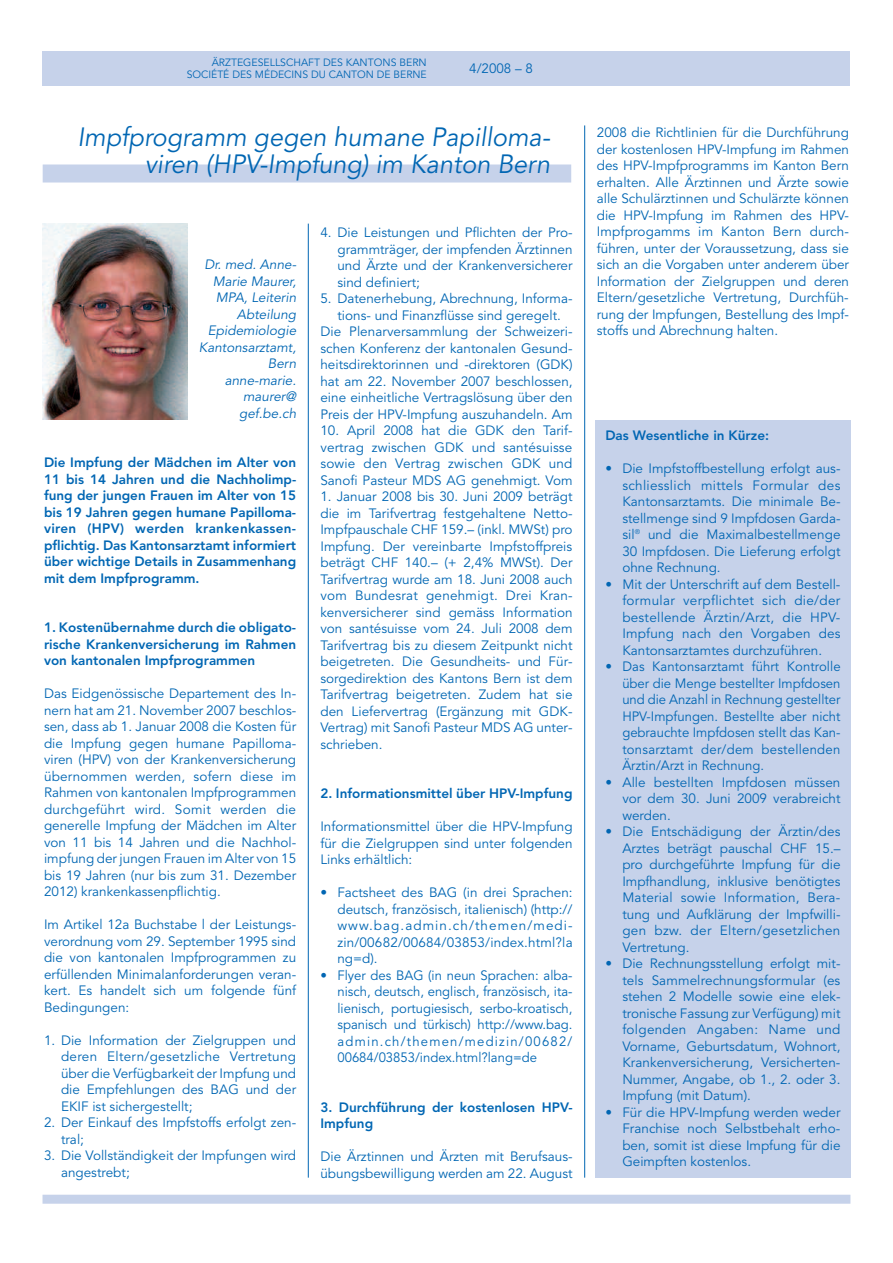
<style>
.page{position:relative;width:893px;height:1263px;background:#fff}
.page>*{position:absolute;margin:0;border:0;box-sizing:border-box;transform-origin:0 0}
.t1{font:italic 26.25px/27px "Avenir";color:#0166b3;text-align:right;scale:.96 1}
.t2{font:13.5px/16.5px "Avenir";color:#0166b3;text-align:justify}
.t3{font:800 13.5px/16.5px "Avenir";color:#0166b3;text-align:justify}
.t4{font:italic 13.5px/16.5px "Avenir";color:#0166b3;text-align:right}
.t5{font:10.5px/12px "Avenir";color:#0166b3;text-align:right}
</style>
<div class="page">
<div style="left:595px;top:420px;width:255px;height:758px;background:#c6d2ea"></div>
<div style="left:43px;top:1195px;width:807px;height:9px;background:#c6d2ea"></div>
<div style="left:43px;top:51px;width:807px;height:34px;background:#c6d2ea"></div>
<hr style="left:308px;top:224px;width:1px;height:953px;background:#0166b3">
<hr style="left:584px;top:125px;width:1px;height:1053px;background:#0166b3">
<div style="left:43px;top:164px;width:528px;height:18px;background:#c6d2ea"></div>
<img style="left:43px;top:224px;width:144px;height:195px">
<p class="t5" style="left:187px;top:57px;width:242px">ÄRZTEGESELLSCHAFT DES KANTONS BERN<br>SOCIÉTÉ DES MÉDECINS DU CANTON DE BERNE</p>
<p class="t2" style="left:469px;top:61px;width:65px">4/2008 – 8</p>
<h1 class="t1" style="left:78px;top:126px;width:494px">Impfprogramm gegen humane Papilloma&shy;viren (HPV-Impfung) im Kanton Bern</h1>
<p class="t4" style="left:199px;top:257px;width:99px">Dr. med. Anne-<br>Marie Maurer,<br>MPA, Leiterin<br>Abteilung<br>Epidemiologie<br>Kantonsarztamt,<br>Bern anne-marie. maurer@ gef.be.ch</p>
<p class="t3" style="left:44px;top:455px;width:254px">Die Impfung der Mädchen im Alter von 11 bis 14 Jahren und die Nachholimp&shy;fung der jungen Frauen im Alter von 15 bis 19 Jahren gegen humane Papilloma&shy;viren (HPV) werden krankenkassen&shy;pflichtig. Das Kantonsarztamt informiert über wichtige Details in Zusammenhang mit dem Impfprogramm.</p>
<p class="t3" style="left:44px;top:620px;width:254px">1. Kostenübernahme durch die obligato&shy;rische Krankenversicherung im Rahmen von kantonalen Impfprogrammen</p>
<p class="t2" style="left:44px;top:686px;width:254px">Das Eidgenössische Departement des In&shy;nern hat am 21. November 2007 beschlos&shy;sen, dass ab 1. Januar 2008 die Kosten für die Impfung gegen humane Papilloma&shy;viren (HPV) von der Krankenversicherung übernommen werden, sofern diese im Rahmen von kantonalen Impfprogrammen durchgeführt wird. Somit werden die generelle Impfung der Mädchen im Alter von 11 bis 14 Jahren und die Nachhol&shy;impfung der jungen Frauen im Alter von 15 bis 19 Jahren (nur bis zum 31. Dezember 2012) krankenkassenpflichtig.</p>
<p class="t2" style="left:44px;top:917px;width:254px">Im Artikel 12a Buchstabe l der Leistungs&shy;verordnung vom 29. September 1995 sind die von kantonalen Impfprogrammen zu erfüllenden Minimalanforderungen veran&shy;kert. Es handelt sich um folgende fünf Bedingungen:</p>
<p class="t2" style="left:61px;top:1033px;width:237px;text-indent:-17px">1. Die Information der Zielgruppen und deren Eltern/gesetzliche Vertretung über die Verfügbarkeit der Impfung und die Empfehlungen des BAG und der EKIF ist sichergestellt;</p>
<p class="t2" style="left:61px;top:1115px;width:237px;text-indent:-17px">2. Der Einkauf des Impfstoffs erfolgt zen&shy;tral;</p>
<p class="t2" style="left:61px;top:1148px;width:237px;text-indent:-17px">3. Die Vollständigkeit der Impfungen wird angestrebt;</p>
<p class="t2" style="left:337px;top:225px;width:237px;text-indent:-17px">4. Die Leistungen und Pflichten der Pro&shy;grammträger, der impfenden Ärztinnen und Ärzte und der Krankenversicherer sind definiert;</p>
<p class="t2" style="left:320px;top:291px;width:254px;text-align:center">5. Datenerhebung, Abrechnung, Informa&shy;tions- und Finanzflüsse sind geregelt.<br>Die Plenarversammlung der Schweizeri&shy;schen Konferenz der kantonalen Gesund&shy;heitsdirektorinnen und -direktoren (GDK) hat am 22. November 2007 beschlossen, eine einheitliche Vertragslösung über den Preis der HPV-Impfung auszuhandeln. Am</p>
<p class="t2" style="left:320px;top:423px;width:254px">10. April 2008 hat die GDK den Tarif&shy;vertrag zwischen GDK und santésuisse sowie den Vertrag zwischen GDK und Sanofi Pasteur MDS AG genehmigt. Vom</p>
<p class="t2" style="left:320px;top:489px;width:254px">1. Januar 2008 bis 30. Juni 2009 beträgt die im Tarifvertrag festgehaltene Netto-Impfpauschale CHF 159.– (inkl. MWSt) pro Impfung. Der vereinbarte Impfstoffpreis beträgt CHF 140.– (+ 2,4% MWSt). Der Tarifvertrag wurde am 18. Juni 2008 auch vom Bundesrat genehmigt. Drei Kran&shy;kenversicherer sind gemäss Information von santésuisse vom 24. Juli 2008 dem Tarifvertrag bis zu diesem Zeitpunkt nicht beigetreten. Die Gesundheits- und Für&shy;sorgedirektion des Kantons Bern ist dem Tarifvertrag beigetreten. Zudem hat sie den Liefervertrag (Ergänzung mit GDK-Vertrag) mit Sanofi Pasteur MDS AG unter&shy;schrieben.</p>
<p class="t3" style="left:320px;top:786px;width:254px">2. Informationsmittel über HPV-Impfung</p>
<p class="t2" style="left:320px;top:819px;width:254px">Informationsmittel über die HPV-Impfung für die Zielgruppen sind unter folgenden Links erhältlich:</p>
<p class="t2" style="left:337px;top:885px;width:237px;text-indent:-17px">• Factsheet des BAG (in drei Sprachen: deutsch, französisch, italienisch) (http:// www.bag.admin.ch/themen/medi&shy;zin/00682/00684/03853/index.html?la ng=d).</p>
<p class="t2" style="left:337px;top:968px;width:237px;text-indent:-17px">• Flyer des BAG (in neun Sprachen: alba&shy;nisch, deutsch, englisch, französisch, ita&shy;lienisch, portugiesisch, serbo-kroatisch, spanisch und türkisch) http://www.bag. admin.ch/themen/medizin/00682/ 00684/03853/index.html?lang=de</p>
<p class="t3" style="left:320px;top:1100px;width:254px">3. Durchführung der kostenlosen HPV-<br>Impfung</p>
<p class="t2" style="left:320px;top:1149px;width:254px">Die Ärztinnen und Ärzten mit Berufsaus&shy;übungsbewilligung werden am 22. August</p>
<p class="t2" style="left:597px;top:125px;width:254px">2008 die Richtlinien für die Durchführung der kostenlosen HPV-Impfung im Rahmen des HPV-Impfprogramms im Kanton Bern erhalten. Alle Ärztinnen und Ärzte sowie alle Schulärztinnen und Schulärzte können die HPV-Impfung im Rahmen des HPV-Impfprogamms im Kanton Bern durch&shy;führen, unter der Voraussetzung, dass sie sich an die Vorgaben unter anderem über Information der Zielgruppen und deren Eltern/gesetzliche Vertretung, Durchfüh&shy;rung der Impfungen, Bestellung des Impf&shy;stoffs und Abrechnung halten.</p>
<p class="t3" style="left:605px;top:428px;width:165px">Das Wesentliche in Kürze:</p>
<p class="t2" style="left:622px;top:461px;width:220px;text-indent:-17px">• Die Impfstoffbestellung erfolgt aus&shy;schliesslich mittels Formular des Kantonsarztamts. Die minimale Be&shy;stellmenge sind 9 Impfdosen Garda&shy;sil<sup>®</sup> und die Maximalbestellmenge 30 Impfdosen. Die Lieferung erfolgt ohne Rechnung.</p>
<p class="t2" style="left:622px;top:577px;width:220px;text-indent:-17px">• Mit der Unterschrift auf dem Bestell&shy;formular verpflichtet sich die/der bestellende Ärztin/Arzt, die HPV-Impfung nach den Vorgaben des Kantonsarztamtes durchzuführen.</p>
<p class="t2" style="left:622px;top:659px;width:220px;text-indent:-17px">• Das Kantonsarztamt führt Kontrolle über die Menge bestellter Impfdosen und die Anzahl in Rechnung gestellter HPV-Impfungen. Bestellte aber nicht gebrauchte Impfdosen stellt das Kan&shy;tonsarztamt der/dem bestellenden Ärztin/Arzt in Rechnung.</p>
<p class="t2" style="left:622px;top:775px;width:220px;text-indent:-17px">• Alle bestellten Impfdosen müssen vor dem 30. Juni 2009 verabreicht werden.</p>
<p class="t2" style="left:622px;top:824px;width:220px;text-indent:-17px">• Die Entschädigung der Ärztin/des Arztes beträgt pauschal CHF 15.– pro durchgeführte Impfung für die Impfhandlung, inklusive benötigtes Material sowie Information, Bera&shy;tung und Aufklärung der Impfwilli&shy;gen bzw. der Eltern/gesetzlichen Vertretung.</p>
<p class="t2" style="left:622px;top:956px;width:220px;text-indent:-17px">• Die Rechnungsstellung erfolgt mit&shy;tels Sammelrechnungsformular (es stehen 2 Modelle sowie eine elek&shy;tronische Fassung zur Verfügung) mit folgenden Angaben: Name und Vorname, Geburtsdatum, Wohnort, Krankenversicherung, Versicherten-Nummer, Angabe, ob 1., 2. oder 3.<br>Impfung (mit Datum).</p>
<p class="t2" style="left:622px;top:1105px;width:220px;text-indent:-17px">• Für die HPV-Impfung werden weder Franchise noch Selbstbehalt erho&shy;ben, somit ist diese Impfung für die Geimpften kostenlos.</p>
</div>
